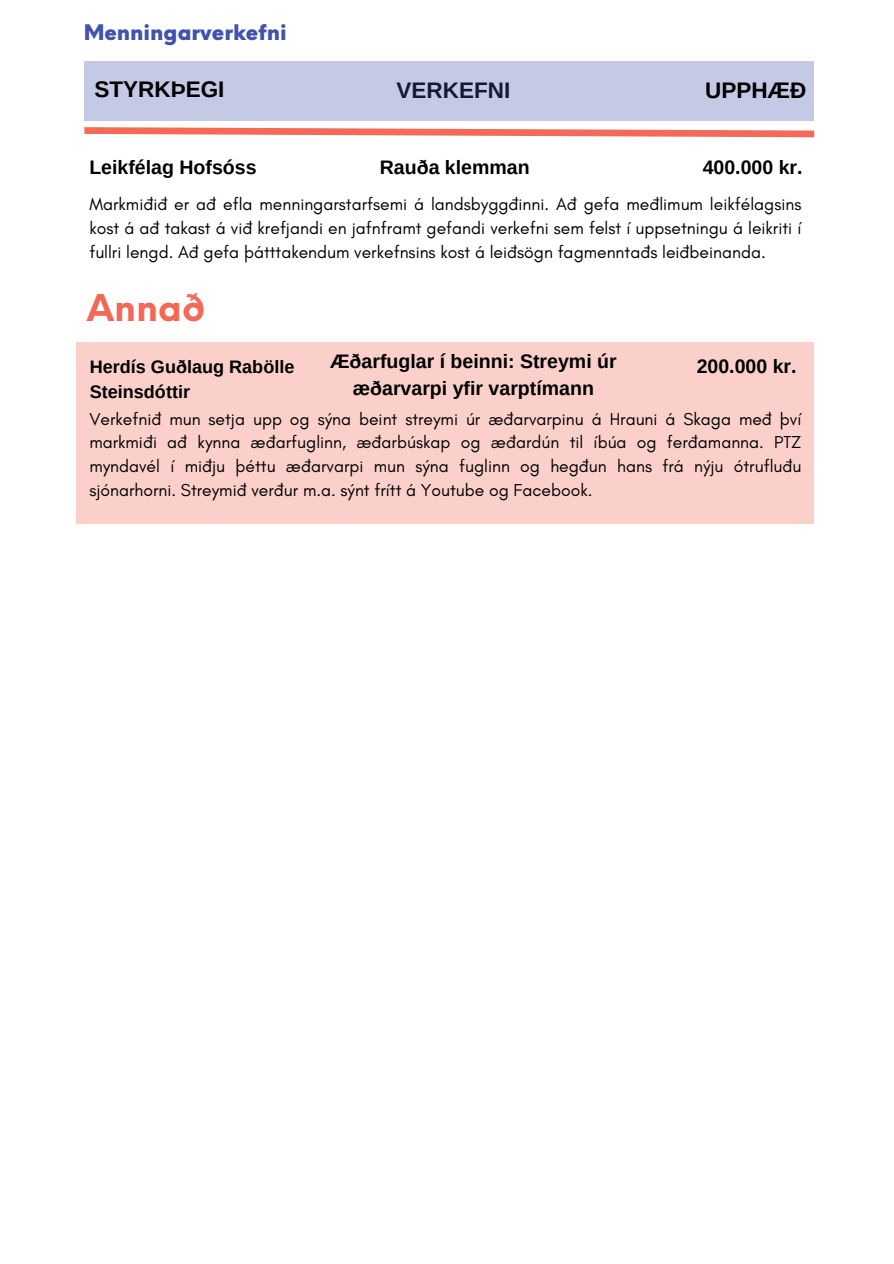
<style>
.page{position:relative;width:894px;height:1264px;background:#fff}
.page>*{position:absolute;margin:0;border:0;box-sizing:border-box;transform-origin:0 0}
.t1{font:700 36px "Neue Einstellung";color:#f26958}
.t2{font:700 22.5px "Arimo";color:#000}
.t3{font:900 21px "Neue Einstellung";color:#4252ad}
.t4{font:700 19.5px/27px "Arimo";color:#000;text-align:center}
.t5{font:700 18px/24.9px "Arimo";color:#000}
.t6{font:17.55px/23.7px "Glacial Indifference";color:#000;text-align:justify}
</style>
<div class="page">
<div style="left:84px;top:61px;width:729px;height:60px;background:#c4c9e5"></div>
<svg style="left:84px;top:127px;width:731px;height:11px"></svg>
<div style="left:77px;top:342px;width:736px;height:181px;background:#fbd0cb"></div>
<p class="t3" style="left:84px;top:13px;width:204px">Menningarverkefni</p>
<h2 class="t2" style="left:94px;top:77px;width:131px">STYRKÞEGI</h2>
<h2 class="t2" style="left:705px;top:78px;width:103px">UPPHÆÐ</h2>
<h3 class="t2" style="left:396px;top:78px;width:115px">VERKEFNI</h3>
<h4 class="t4" style="left:89px;top:153px;width:169px">Leikfélag Hofsóss</h4>
<p class="t4" style="left:380px;top:153px;width:151px">Rauða klemman</p>
<h1 class="t4" style="left:702px;top:153px;width:101px">400.000 kr.</h1>
<p class="t6" style="left:89px;top:192px;width:713px">Markmiðið er að efla menningarstarfsemi á landsbyggðinni. Að gefa meðlimum leikfélagsins kost á að takast á við krefjandi en jafnframt gefandi verkefni sem felst í uppsetningu á leikriti í fullri lengd. Að gefa þátttakendum verkefnsins kost á leiðsögn fagmenntaðs leiðbeinanda.</p>
<h2 class="t1" style="left:87px;top:275px;width:119px">Annað</h2>
<p class="t5" style="left:90px;top:354px;width:206px">Herdís Guðlaug Rabölle<br>Steinsdóttir</p>
<h4 class="t4" style="left:330px;top:347px;width:288px">Æðarfuglar í beinni: Streymi úr æðarvarpi yfir varptímann</h4>
<h4 class="t4" style="left:696px;top:353px;width:101px">200.000 kr.</h4>
<h4 class="t6" style="left:89px;top:406px;width:713px">Verkefnið mun setja upp og sýna beint streymi úr æðarvarpinu á Hrauni á Skaga með því markmiði að kynna æðarfuglinn, æðarbúskap og æðardún til íbúa og ferðamanna. PTZ myndavél í miðju þéttu æðarvarpi mun sýna fuglinn og hegðun hans frá nýju ótrufluðu sjónarhorni. Streymið verður m.a. sýnt frítt á Youtube og Facebook.</h4>
</div>
